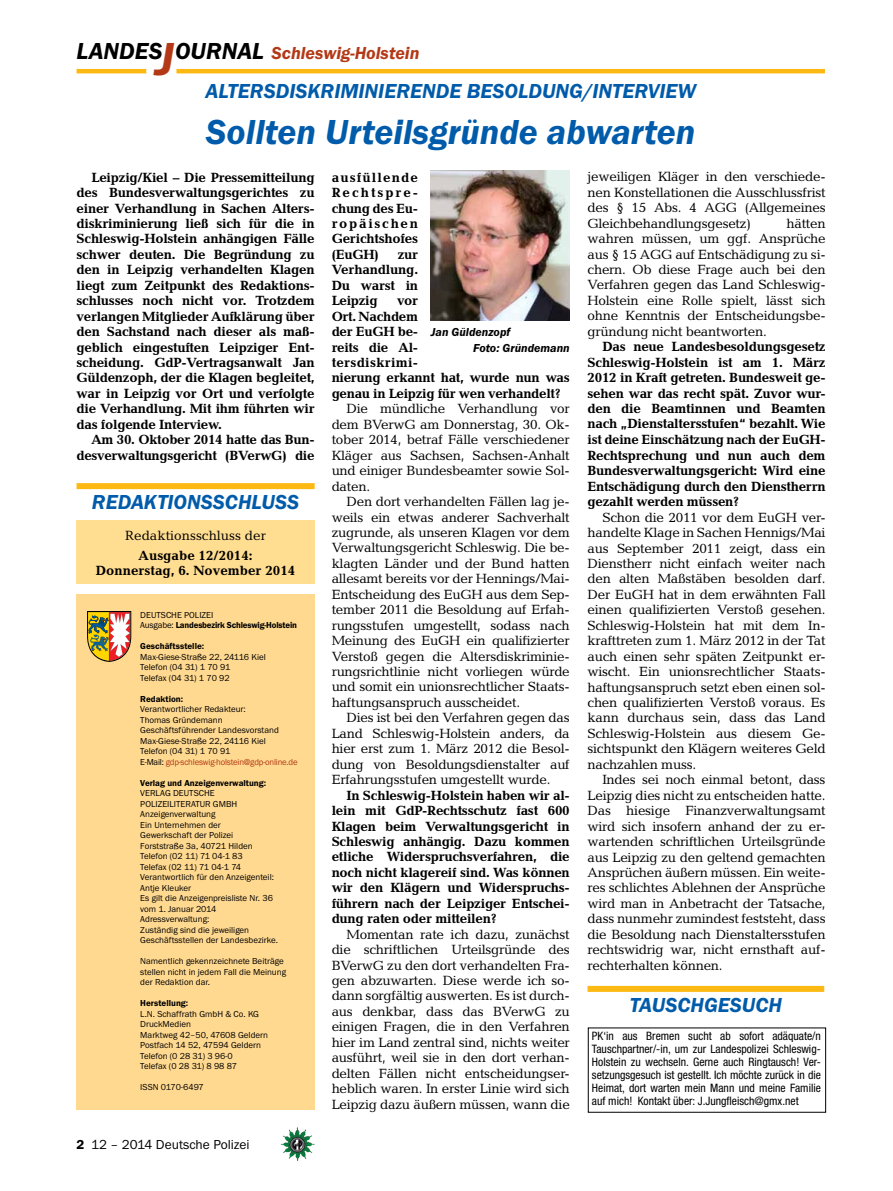
<style>
.page{position:relative;width:893px;height:1191px;background:#fff}
.page>*{position:absolute;margin:0;border:0;box-sizing:border-box;transform-origin:0 0}
.t1{font:italic 600 36px "Franklin Gothic Itc T";color:#005baa}
.t2{font:italic 600 21px "Franklin Gothic Itc T";color:#005baa}
.t3{font:italic 600 18px "Franklin Gothic Itc T";color:#b33916}
.t4{font:13.5px/15.5px "Candida";letter-spacing:-.02em;color:#000;text-align:justify}
.t5{font:700 13.5px/15.5px "Candida";letter-spacing:-.02em;color:#000;text-align:justify}
.t6{font:700 13.5px/15.5px "Candida";color:#000;text-align:center}
.t7{font:13.5px "Franklin Gothic Itc T";color:#000}
.t8{font:13.5px "Candida";color:#000}
.t9{font:italic 600 12px/15.5px "Franklin Gothic Itc T";color:#000}
.t10{font:condensed 11.7px/13px "Helvetica Neue";color:#000;text-align:justify}
.t11{font:9px/10.5px "Franklin Gothic Itc T";color:#000}
.t12{font:600 9px "Franklin Gothic Itc T";color:#000}
.t13{font:600 9px/10.5px "Franklin Gothic Itc T";letter-spacing:-.02em;color:#000}
.t14{font:7.5px "Weidemann Book OV ZNLPZB";color:#000}
.s1{font-size:24px;color:#000}
.s2{font-size:48px}
.s3{font-weight:400}
.s4{color:#b33916}
.s5{font-weight:600}
</style>
<div class="page">
<hr style="left:77px;top:69px;width:69px;height:4px;background:#fdb913">
<hr style="left:176px;top:69px;width:649px;height:4px;background:#fdb913">
<img style="left:281px;top:1128px;width:16px;height:24px">
<div style="left:77px;top:594px;width:238px;height:515px;background:#ffd990"></div>
<svg style="left:87px;top:611px;width:44px;height:51px;background:#bf9a62"></svg>
<div style="left:77px;top:483px;width:238px;height:6px;background:#fdb913"></div>
<div style="left:77px;top:520px;width:238px;height:63px;background:#ffdd91"></div>
<img style="left:431px;top:170px;width:139px;height:151px">
<div style="left:587px;top:986px;width:237px;height:6px;background:#fdb913"></div>
<h3 class="t3" style="left:77px;top:42px;width:344px"><span class="s1">LANDES</span><span class="s2">J</span><span class="s1">OURNAL</span> SCHLESWIG-HOLSTEIN</h3>
<h2 class="t2" style="left:206px;top:79px;width:13px">ALTERSDIS</h2>
<h2 class="t2" style="left:308px;top:79px;width:26px">KRIMINIERENDE</h2>
<h2 class="t2" style="left:467px;top:79px;width:28px">BESOLDUNG</h2>
<h2 class="t2" style="left:583px;top:79px;width:22px">/INTERVIEW</h2>
<h1 class="t1" style="left:206px;top:111px;width:491px">SOLLTEN URTEILSGRÜNDE ABWARTEN</h1>
<p class="t5" style="left:77px;top:169px;width:240px;text-indent:15px">Leipzig/Kiel – Die Pressemitteilung des Bundesverwaltungsgerichtes zu einer Verhandlung in Sachen Alters&shy;diskriminierung ließ sich für die in Schleswig-Holstein anhängigen Fälle schwer deuten. Die Begründung zu den in Leipzig verhandelten Klagen liegt zum Zeitpunkt des Redaktions&shy;schlusses noch nicht vor. Trotzdem verlangen Mitglieder Aufklärung über den Sachstand nach dieser als maß&shy;geblich eingestuften Leipziger Ent&shy;scheidung. GdP-Vertragsanwalt Jan Güldenzoph, der die Klagen begleitet, war in Leipzig vor Ort und verfolgte die Verhandlung. Mit ihm führten wir das folgende Interview.</p>
<p class="t5" style="left:77px;top:432px;width:240px;text-align:right">Am 30. Oktober 2014 hatte das Bun&shy;desverwaltungsgericht (BVerwG) die</p>
<h2 class="t2" style="left:92px;top:490px;width:14px">REDA</h2>
<h2 class="t2" style="left:144px;top:490px;width:27px">KTIONSSCHLUSS</h2>
<p class="t8" style="left:125px;top:527px;width:142px">Redaktionsschluss der</p>
<p class="t6" style="left:96px;top:547px;width:201px">Ausgabe 12/2014:<br>Donnerstag, 6. November 2014</p>
<p class="t13" style="left:140px;top:609px;width:158px"><span class="s3">DEUTSCHE POLIZEI<br>Ausgabe:</span> Landesbezirk Schleswig-Holstein</p>
<p class="t12" style="left:140px;top:641px;width:65px">Geschäftsstelle:</p>
<p class="t11" style="left:140px;top:651px;width:127px">Max-Giese-Straße 22, 24116 Kiel<br>Telefon (04 31) 1 70 91<br>Telefax (04 31) 1 70 92</p>
<p class="t12" style="left:140px;top:693px;width:44px">Redaktion:</p>
<p class="t11" style="left:140px;top:704px;width:159px">Verantwortlicher Redakteur:<br>Thomas Gründemann<br>Geschäftsführender Landesvorstand<br>Max-Giese-Straße 22, 24116 Kiel<br>Telefon (04 31) 1 70 91<br>E-Mail: <span class="s4">gdp-schleswig-holstein@gdp-online.de</span></p>
<p class="t12" style="left:140px;top:777px;width:127px">Verlag und Anzeigenverwaltung:</p>
<p class="t11" style="left:140px;top:788px;width:139px">VERLAG DEUTSCHE<br>POLIZEILITERATUR GMBH<br>Anzeigenverwaltung<br>Ein Unternehmen der<br>Gewerkschaft der Polizei<br>Forststraße 3a, 40721 Hilden<br>Telefon (02 11) 71 04-1 83<br>Telefax (02 11) 71 04-1 74<br>Verantwortlich für den Anzeigenteil:<br>Antje Kleuker<br>Es gilt die Anzeigenpreisliste Nr. 36 vom 1. Januar 2014<br>Adressverwaltung:<br>Zuständig sind die jeweiligen<br>Geschäftsstellen der Landesbezirke.</p>
<p class="t11" style="left:140px;top:956px;width:147px">Namentlich gekennzeichnete Beiträge stellen nicht in jedem Fall die Meinung der Redaktion dar.</p>
<p class="t12" style="left:140px;top:998px;width:50px">Herstellung:</p>
<p class="t11" style="left:140px;top:1008px;width:129px">L.N. Schaffrath GmbH &amp; Co. KG<br>DruckMedien<br>Marktweg 42–50, 47608 Geldern<br>Postfach 14 52, 47594 Geldern<br>Telefon (0 28 31) 3 96-0<br>Telefax (0 28 31) 8 98 87</p>
<p class="t11" style="left:140px;top:1082px;width:65px">ISSN 0170-6497</p>
<p class="t7" style="left:77px;top:1136px;width:175px"><span class="s5">2</span> 12 – 2014 Deutsche Polizei</p>
<p class="t4" style="left:587px;top:169px;width:240px">jeweiligen Kläger in den verschiede&shy;nen Konstellationen die Ausschlussfrist des § 15 Abs. 4 AGG (Allgemeines Gleichbehandlungsgesetz)</p>
<p class="t5" style="left:332px;top:169px;width:88px">ausfüllende Rechtspre&shy;chung des Eu&shy;ropäischen Gerichtshofes (EuGH)</p>
<p class="t4" style="left:587px;top:215px;width:240px;text-indent:199px">hätten wahren müssen, um ggf. Ansprüche aus § 15 AGG auf Entschädigung zu si&shy;chern. Ob diese Frage auch bei den Verfahren gegen das Land Schleswig-Holstein eine Rolle spielt, lässt sich ohne Kenntnis der Entscheidungsbe&shy;gründung nicht beantworten.</p>
<p class="t5" style="left:587px;top:339px;width:240px;text-indent:15px">Das neue Landesbesoldungsgesetz Schleswig-Holstein ist am 1. März 2012 in Kraft getreten. Bundesweit ge&shy;sehen war das recht spät. Zuvor wur&shy;den die Beamtinnen und Beamten nach „Dienstaltersstufen“ bezahlt. Wie ist deine Einschätzung nach der EuGH-Rechtsprechung und nun auch dem Bundesverwaltungsgericht: Wird eine Entschädigung durch den Dienstherrn gezahlt werden müssen?</p>
<p class="t4" style="left:587px;top:509px;width:240px;text-indent:15px">Schon die 2011 vor dem EuGH ver&shy;handelte Klage in Sachen Hennigs/Mai aus September 2011 zeigt, dass ein Dienstherr nicht einfach weiter nach den alten Maßstäben besolden darf.<br>Der EuGH hat in dem erwähnten Fall einen qualifizierten Verstoß gesehen.<br>Schleswig-Holstein hat mit dem In&shy;krafttreten zum 1. März 2012 in der Tat auch einen sehr späten Zeitpunkt er&shy;wischt. Ein unionsrechtlicher Staats&shy;haftungsanspruch setzt eben einen sol&shy;chen qualifizierten Verstoß voraus. Es kann durchaus sein, dass das Land Schleswig-Holstein aus diesem Ge&shy;sichtspunkt den Klägern weiteres Geld nachzahlen muss.</p>
<p class="t4" style="left:587px;top:772px;width:240px;text-indent:15px">Indes sei noch einmal betont, dass Leipzig dies nicht zu entscheiden hatte.<br>Das hiesige Finanzverwaltungsamt wird sich insofern anhand der zu er&shy;wartenden schriftlichen Urteilsgründe aus Leipzig zu den geltend gemachten Ansprüchen äußern müssen. Ein weite&shy;res schlichtes Ablehnen der Ansprüche wird man in Anbetracht der Tatsache, dass nunmehr zumindest feststeht, dass die Besoldung nach Dienstaltersstufen rechtswidrig war, nicht ernsthaft auf&shy;rechterhalten können.</p>
<p class="t5" style="left:332px;top:246px;width:88px;text-indent:66px">zur Verhandlung.<br>Du warst in Leipzig</p>
<p class="t5" style="left:332px;top:293px;width:240px;text-align:left;text-indent:65px">vor<br>Ort. Nachdem<br>der EuGH be-<br>reits die Al-<br>tersdiskrimi-<br>nierung erkannt hat, wurde nun was genau in Leipzig für wen verhandelt?</p>
<p class="t4" style="left:332px;top:401px;width:240px;text-indent:15px">Die mündliche Verhandlung vor dem BVerwG am Donnerstag, 30. Ok&shy;tober 2014, betraf Fälle verschiedener Kläger aus Sachsen, Sachsen-Anhalt und einiger Bundesbeamter sowie Sol&shy;daten.</p>
<p class="t4" style="left:332px;top:494px;width:240px;text-indent:15px">Den dort verhandelten Fällen lag je&shy;weils ein etwas anderer Sachverhalt zugrunde, als unseren Klagen vor dem Verwaltungsgericht Schleswig. Die be&shy;klagten Länder und der Bund hatten allesamt bereits vor der Hennings/Mai-Entscheidung des EuGH aus dem Sep&shy;tember 2011 die Besoldung auf Erfah&shy;rungsstufen umgestellt, sodass nach Meinung des EuGH ein qualifizierter Verstoß gegen die Altersdiskriminie&shy;rungsrichtlinie nicht vorliegen würde und somit ein unionsrechtlicher Staats&shy;haftungsanspruch ausscheidet.</p>
<p class="t4" style="left:332px;top:710px;width:240px;text-indent:15px">Dies ist bei den Verfahren gegen das Land Schleswig-Holstein anders, da hier erst zum 1. März 2012 die Besol&shy;dung von Besoldungsdienstalter auf Erfahrungsstufen umgestellt wurde.</p>
<p class="t5" style="left:332px;top:787px;width:240px;text-indent:15px">In Schleswig-Holstein haben wir al&shy;lein mit GdP-Rechtsschutz fast 600<br>Klagen beim Verwaltungsgericht in Schleswig anhängig. Dazu kommen etliche Widerspruchsverfahren, die noch nicht klagereif sind. Was können wir den Klägern und Widerspruchs&shy;führern nach der Leipziger Entschei&shy;dung raten oder mitteilen?</p>
<p class="t4" style="left:332px;top:926px;width:240px;text-indent:15px">Momentan rate ich dazu, zunächst die schriftlichen Urteilsgründe des BVerwG zu den dort verhandelten Fra&shy;gen abzuwarten. Diese werde ich so&shy;dann sorgfältig auswerten. Es ist durch&shy;aus denkbar, dass das BVerwG zu einigen Fragen, die in den Verfahren hier im Land zentral sind, nichts weiter ausführt, weil sie in den dort verhan&shy;delten Fällen nicht entscheidungser&shy;heblich waren. In erster Linie wird sich Leipzig dazu äußern müssen, wann die</p>
<p class="t9" style="left:473px;top:324px;width:98px;text-indent:-42px">JAN GÜLDENZOPF<br>FOTO: GRÜNDEMANN</p>
<p class="t14" style="left:520px;top:963px;width:374px">Dateiname: _03ISJ_924085-001_Sievertsen.pdf; Seite: 1; Nettoformat: (210.00 x 280.00 mm); Datum: 07. Oct 2014 11:40:5</p>
<h2 class="t2" style="left:630px;top:992px;width:14px">TAUSCHGESUCH</h2>
<p class="t10" style="left:592px;top:1029px;width:230px">PK‘in aus Bremen sucht ab sofort adäquate/n Tauschpartner/-in, um zur Landespolizei Schleswig-Holstein zu wechseln. Gerne auch Ringtausch! Ver&shy;setzungsgesuch ist gestellt. Ich möchte zurück in die Heimat, dort warten mein Mann und meine Familie auf mich! Kontakt über: J.Jungfleisch@gmx.net</p>
</div>
